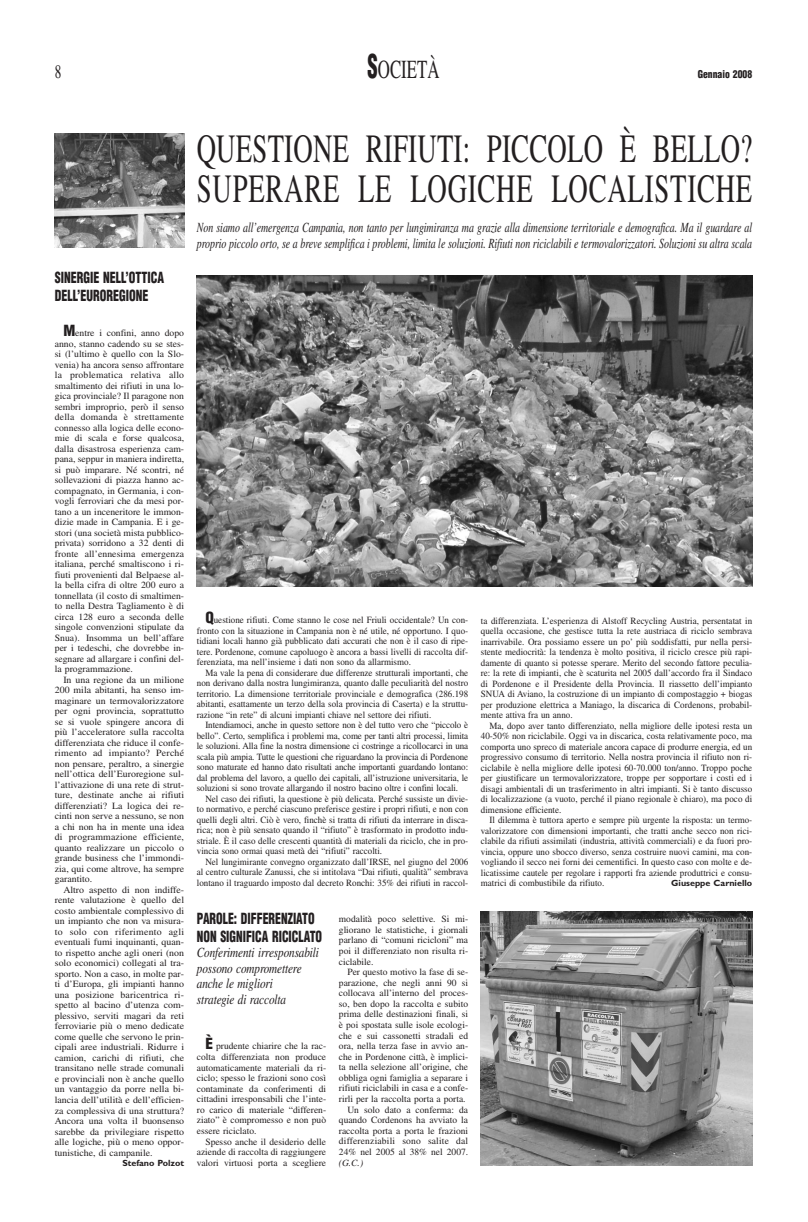
<style>
.page{position:relative;width:808px;height:1222px;background:#fff}
.page>*{position:absolute;margin:0;border:0;box-sizing:border-box;transform-origin:0 0}
.t1{font:40px/40px "Times";letter-spacing:.03em;color:#231f20;scale:.67 1}
.t2{font:26px "Times";color:#231f20;scale:.65 1}
.t3{font:19px "Times";color:#231f20;scale:.7 1}
.t4{font:900 condensed 15px/18px "Helvetica";color:#231f20;scale:.79 1}
.t5{font:900 condensed 15px/18px "Helvetica";color:#231f20;scale:.8 1}
.t6{font:italic 14px/16px "Times";letter-spacing:-.005em;color:#231f20;scale:.71 1}
.t7{font:italic 14px/15.5px "Times";letter-spacing:-.005em;color:#231f20;scale:.8 1}
.t8{font:900 condensed 10.5px "Helvetica";color:#231f20;scale:.92 1}
.t9{font:9.5px/10.5px "Times";color:#231f20;text-align:justify;scale:.95 1}
.t10{font:9.5px/10.5px "Times";color:#231f20;text-align:justify}
.t11{font:9.5px/10.5px "Times";color:#231f20;text-align:justify;scale:1.04 1}
.t12{font:italic 9.5px "Times";color:#231f20}
.t13{font:700 9px "Gill Sans";color:#231f20}
.s1{font-family:"Helvetica";font-weight:900;font-stretch:condensed;font-size:32px}
.s2{font-family:"Helvetica";font-weight:900;font-stretch:condensed;font-size:15px}
</style>
<div class="page">
<img style="left:55px;top:134px;width:129px;height:113px">
<img style="left:197px;top:275px;width:555px;height:311px">
<img style="left:481px;top:912px;width:271px;height:253px">
<h3 class="t3" style="left:55px;top:64px;width:11px">8</h3>
<h2 class="t2" style="left:368px;top:59px;width:112px"><span class="s1">S</span>OCIETÀ</h2>
<p class="t8" style="left:698px;top:70px;width:61px">Gennaio 2008</p>
<h3 class="t5" style="left:55px;top:270px;width:138px">SINERGIE NELL’OTTICA<br>DELL’EUROREGIONE</h3>
<p class="t10" style="left:55px;top:329px;width:131px;text-indent:9px"><span class="s2">M</span>entre i confini, anno dopo anno, stanno cadendo su se stes&shy;si (l’ultimo è quello con la Slo&shy;venia) ha ancora senso affrontare la problematica relativa allo smaltimento dei rifiuti in una lo&shy;gica provinciale? Il paragone non sembri improprio, però il senso della domanda è strettamente connesso alla logica delle econo&shy;mie di scala e forse qualcosa, dalla disastrosa esperienza cam&shy;pana, seppur in maniera indiretta, si può imparare. Né scontri, né sollevazioni di piazza hanno ac&shy;compagnato, in Germania, i con&shy;vogli ferroviari che da mesi por&shy;tano a un inceneritore le immon&shy;dizie made in Campania. E i ge&shy;stori (una società mista pubblico&shy;privata) sorridono a 32 denti di fronte all’ennesima emergenza italiana, perché smaltiscono i ri&shy;fiuti provenienti dal Belpaese al&shy;la bella cifra di oltre 200 euro a tonnellata (il costo di smaltimen&shy;to nella Destra Tagliamento è di circa 128 euro a seconda delle singole convenzioni stipulate da Snua). Insomma un bell’affare per i tedeschi, che dovrebbe in&shy;segnare ad allargare i confini del&shy;la programmazione.</p>
<p class="t11" style="left:55px;top:675px;width:126px;text-indent:9px">In una regione da un milione 200 mila abitanti, ha senso im&shy;maginare un termovalorizzatore per ogni provincia, soprattutto se si vuole spingere ancora di più l’acceleratore sulla raccolta differenziata che riduce il confe&shy;rimento ad impianto? Perché non pensare, peraltro, a sinergie nell’ottica dell’Euroregione sul&shy;l’attivazione di una rete di strut&shy;ture, destinate anche ai rifiuti differenziati? La logica dei re&shy;cinti non serve a nessuno, se non a chi non ha in mente una idea di programmazione efficiente, quanto realizzare un piccolo o grande business che l’immondi&shy;zia, qui come altrove, ha sempre garantito.</p>
<p class="t11" style="left:55px;top:885px;width:126px;text-indent:9px">Altro aspetto di non indiffe&shy;rente valutazione è quello del costo ambientale complessivo di un impianto che non va misura&shy;to solo con riferimento agli eventuali fumi inquinanti, quan&shy;to rispetto anche agli oneri (non solo economici) collegati al tra&shy;sporto. Non a caso, in molte par&shy;ti d’Europa, gli impianti hanno una posizione baricentrica ri&shy;spetto al bacino d’utenza com&shy;plessivo, serviti magari da reti ferroviarie più o meno dedicate come quelle che servono le prin&shy;cipali aree industriali. Ridurre i camion, carichi di rifiuti, che transitano nelle strade comunali e provinciali non è anche quello un vantaggio da porre nella bi&shy;lancia dell’utilità e dell’efficien&shy;za complessiva di una struttura?<br>Ancora una volta il buonsenso sarebbe da privilegiare rispetto alle logiche, più o meno oppor&shy;tunistiche, di campanile.</p>
<p class="t13" style="left:122px;top:1160px;width:63px">Stefano Polzot</p>
<h1 class="t1" style="left:197px;top:132px;width:830px">QUESTIONE RIFIUTI: PICCOLO È BELLO?<br>SUPERARE LE LOGICHE LOCALISTICHE</h1>
<p class="t6" style="left:197px;top:220px;width:784px">Non siamo all’emergenza Campania, non tanto per lungimiranza ma grazie alla dimensione territoriale e demografica. Ma il guardare al proprio piccolo orto, se a breve semplifica i problemi, limita le soluzioni. Rifiuti non riciclabili e termovalorizzatori. Soluzioni su altra scala</p>
<p class="t9" style="left:197px;top:616px;width:287px;text-indent:9px"><span class="s2">Q</span>uestione rifiuti. Come stanno le cose nel Friuli occidentale? Un con&shy;fronto con la situazione in Campania non è né utile, né opportuno. I quo&shy;tidiani locali hanno già pubblicato dati accurati che non è il caso di ripe&shy;tere. Pordenone, comune capoluogo è ancora a bassi livelli di raccolta dif&shy;ferenziata, ma nell’insieme i dati non sono da allarmismo.</p>
<p class="t9" style="left:197px;top:668px;width:287px;text-indent:9px">Ma vale la pena di considerare due differenze strutturali importanti, che non derivano dalla nostra lungimiranza, quanto dalle peculiarità del nostro territorio. La dimensione territoriale provinciale e demografica (286.198 abitanti, esattamente un terzo della sola provincia di Caserta) e la struttu&shy;razione “in rete” di alcuni impianti chiave nel settore dei rifiuti.</p>
<p class="t9" style="left:197px;top:721px;width:287px;text-indent:9px">Intendiamoci, anche in questo settore non è del tutto vero che “piccolo è bello”. Certo, semplifica i problemi ma, come per tanti altri processi, limita le soluzioni. Alla fine la nostra dimensione ci costringe a ricollocarci in una scala più ampia. Tutte le questioni che riguardano la provincia di Pordenone sono maturate ed hanno dato risultati anche importanti guardando lontano: dal problema del lavoro, a quello dei capitali, all’istruzione universitaria, le soluzioni si sono trovate allargando il nostro bacino oltre i confini locali.</p>
<p class="t9" style="left:197px;top:794px;width:287px;text-indent:9px">Nel caso dei rifiuti, la questione è più delicata. Perché sussiste un divie&shy;to normativo, e perché ciascuno preferisce gestire i propri rifiuti, e non con quelli degli altri. Ciò è vero, finchè si tratta di rifiuti da interrare in disca&shy;rica; non è più sensato quando il “rifiuto” è trasformato in prodotto indu&shy;striale. È il caso delle crescenti quantità di materiali da riciclo, che in pro&shy;vincia sono ormai quasi metà dei “rifiuti” raccolti.</p>
<p class="t9" style="left:197px;top:857px;width:287px;text-indent:9px">Nel lungimirante convegno organizzato dall’IRSE, nel giugno del 2006 al centro culturale Zanussi, che si intitolava “Dai rifiuti, qualità” sembrava lontano il traguardo imposto dal decreto Ronchi: 35% dei rifiuti in raccol-</p>
<h3 class="t4" style="left:197px;top:910px;width:160px">PAROLE: DIFFERENZIATO<br>NON SIGNIFICA RICICLATO</h3>
<h3 class="t7" style="left:197px;top:946px;width:154px">Conferimenti irresponsabili possono compromettere anche le migliori<br>strategie di raccolta</h3>
<p class="t10" style="left:197px;top:1042px;width:131px;text-indent:9px"><span class="s2">È</span> prudente chiarire che la rac&shy;colta differenziata non produce automaticamente materiali da ri&shy;ciclo; spesso le frazioni sono così contaminate da conferimenti di cittadini irresponsabili che l’inte&shy;ro carico di materiale “differen&shy;ziato” è compromesso e non può essere riciclato.</p>
<p class="t10" style="left:197px;top:1137px;width:131px;text-indent:9px">Spesso anche il desiderio delle aziende di raccolta di raggiungere valori virtuosi porta a scegliere</p>
<p class="t10" style="left:339px;top:914px;width:131px">modalità poco selettive. Si mi&shy;gliorano le statistiche, i giornali parlano di “comuni ricicloni” ma poi il differenziato non risulta ri&shy;ciclabile.</p>
<p class="t10" style="left:339px;top:967px;width:131px;text-align:right">Per questo motivo la fase di se&shy;parazione, che negli anni 90 si collocava all’interno del proces&shy;so, ben dopo la raccolta e subito prima delle destinazioni finali, si è poi spostata sulle isole ecologi&shy;che e sui cassonetti stradali ed ora, nella terza fase in avvio an&shy;che in Pordenone città, è implici&shy;ta nella selezione all’origine, che obbliga ogni famiglia a separare i rifiuti riciclabili in casa e a confe&shy;rirli per la raccolta porta a porta.<br>Un solo dato a conferma: da quando Cordenons ha avviato la raccolta porta a porta le frazioni differenziabili sono salite dal 24% nel 2005 al 38% nel 2007.</p>
<p class="t12" style="left:339px;top:1159px;width:26px">(G.C.)</p>
<p class="t9" style="left:481px;top:616px;width:287px">ta differenziata. L’esperienza di Alstoff Recycling Austria, persentatat in quella occasione, che gestisce tutta la rete austriaca di riciclo sembrava inarrivabile. Ora possiamo essere un po’ più soddisfatti, pur nella persi&shy;stente mediocrità: la tendenza è molto positiva, il riciclo cresce più rapi&shy;damente di quanto si potesse sperare. Merito del secondo fattore peculia&shy;re: la rete di impianti, che è scaturita nel 2005 dall’accordo fra il Sindaco di Pordenone e il Presidente della Provincia. Il riassetto dell’impianto SNUA di Aviano, la costruzione di un impianto di compostaggio + biogas per produzione elettrica a Maniago, la discarica di Cordenons, probabil&shy;mente attiva fra un anno.</p>
<p class="t9" style="left:481px;top:721px;width:287px;text-indent:9px">Ma, dopo aver tanto differenziato, nella migliore delle ipotesi resta un 40-50% non riciclabile. Oggi va in discarica, costa relativamente poco, ma comporta uno spreco di materiale ancora capace di produrre energia, ed un progressivo consumo di territorio. Nella nostra provincia il rifiuto non ri&shy;ciclabile è nella migliore delle ipotesi 60-70.000 ton/anno. Troppo poche per giustificare un termovalorizzatore, troppe per sopportare i costi ed i disagi ambientali di un trasferimento in altri impianti. Si è tanto discusso di localizzazione (a vuoto, perché il piano regionale è chiaro), ma poco di dimensione efficiente.</p>
<p class="t9" style="left:481px;top:815px;width:287px;text-indent:9px">Il dilemma è tuttora aperto e sempre più urgente la risposta: un termo&shy;valorizzatore con dimensioni importanti, che tratti anche secco non rici&shy;clabile da rifiuti assimilati (industria, attività commerciali) e da fuori pro&shy;vincia, oppure uno sbocco diverso, senza costruire nuovi camini, ma con&shy;vogliando il secco nei forni dei cementifici. In questo caso con molte e de&shy;licatissime cautele per regolare i rapporti fra aziende produttrici e consu&shy;matrici di combustibile da rifiuto.</p>
<p class="t13" style="left:671px;top:880px;width:83px">Giuseppe Carniello</p>
</div>
